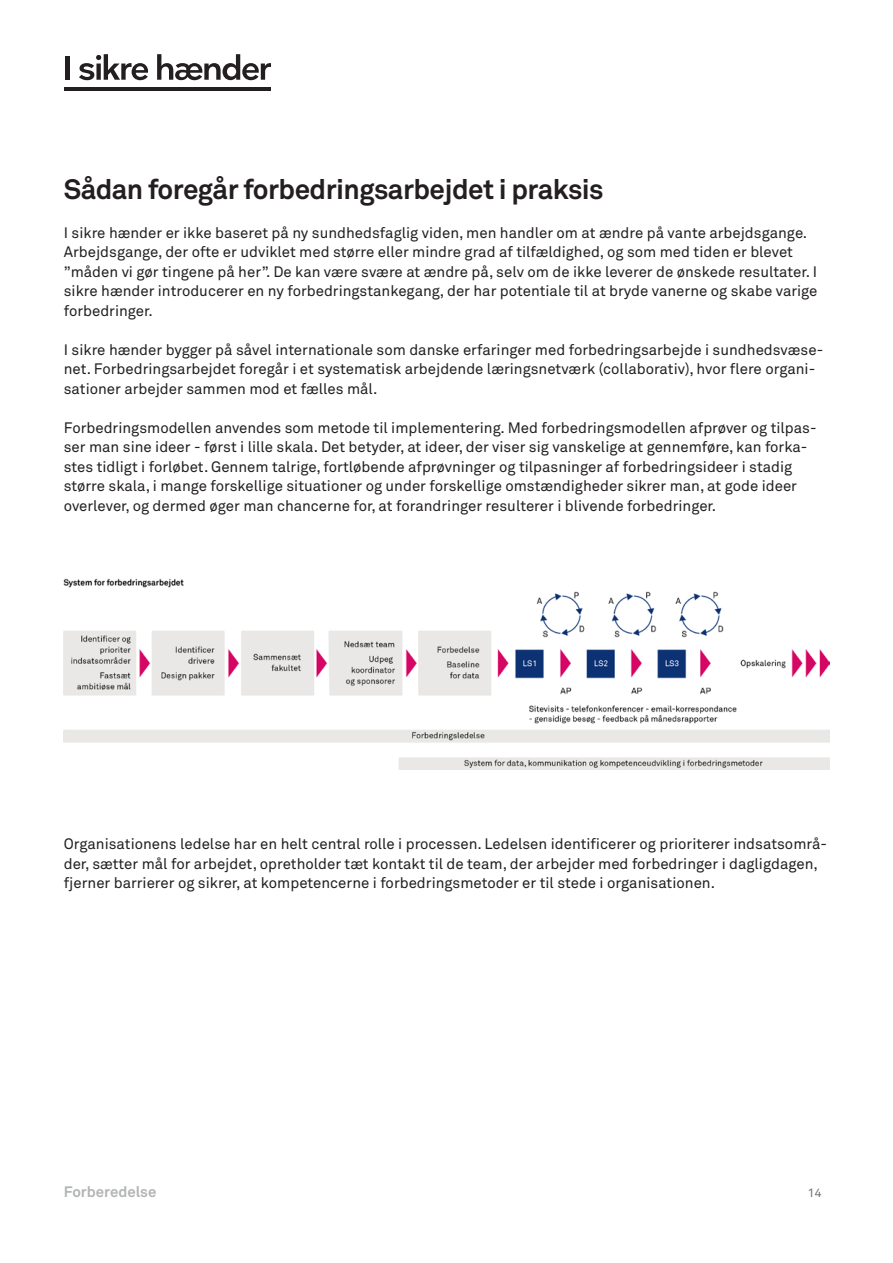
<style>
.page{position:relative;width:893px;height:1263px;background:#fff}
.page>*{position:absolute;margin:0;border:0;box-sizing:border-box;transform-origin:0 0}
.t1{font:700 27.75px "Akkurat";letter-spacing:-.02em;color:#231f20}
.t2{font:15px/19.5px "Akkurat";color:#231f20}
.t3{font:700 15px "Akkurat";color:#b2b4b6}
.t4{font:12px "Akkurat";color:#6d6f71}
</style>
<div class="page">
<hr style="left:65px;top:87px;width:206px;height:3px;background:#231f20">
<div style="left:65px;top:56px;width:5px;height:24px;background:#231f20"></div>
<svg style="left:79px;top:54px;width:69px;height:26px"></svg>
<svg style="left:157px;top:54px;width:114px;height:26px"></svg>
<img style="left:64px;top:579px;width:765px;height:191px">
<h1 class="t1" style="left:64px;top:172px;width:541px">Sådan foregår forbedringsarbejdet i praksis</h1>
<p class="t2" style="left:64px;top:223px;width:755px">I sikre hænder er ikke baseret på ny sundhedsfaglig viden, men handler om at ændre på vante arbejdsgange.<br>Arbejdsgange, der ofte er udviklet med større eller mindre grad af tilfældighed, og som med tiden er blevet ”måden vi gør tingene på her”. De kan være svære at ændre på, selv om de ikke leverer de ønskede resultater. I sikre hænder introducerer en ny forbedringstankegang, der har potentiale til at bryde vanerne og skabe varige forbedringer.</p>
<p class="t2" style="left:64px;top:340px;width:761px">I sikre hænder bygger på såvel internationale som danske erfaringer med forbedringsarbejde i sundhedsvæse&shy;net. Forbedringsarbejdet foregår i et systematisk arbejdende læringsnetværk (collaborativ), hvor flere organi&shy;sationer arbejder sammen mod et fælles mål.</p>
<p class="t2" style="left:64px;top:418px;width:754px">Forbedringsmodellen anvendes som metode til implementering. Med forbedringsmodellen afprøver og tilpas&shy;ser man sine ideer - først i lille skala. Det betyder, at ideer, der viser sig vanskelige at gennemføre, kan forka&shy;stes tidligt i forløbet. Gennem talrige, fortløbende afprøvninger og tilpasninger af forbedringsideer i stadig større skala, i mange forskellige situationer og under forskellige omstændigheder sikrer man, at gode ideer overlever, og dermed øger man chancerne for, at forandringer resulterer i blivende forbedringer.</p>
<p class="t2" style="left:64px;top:835px;width:765px">Organisationens ledelse har en helt central rolle i processen. Ledelsen identificerer og prioriterer indsatsområ&shy;der, sætter mål for arbejdet, opretholder tæt kontakt til de team, der arbejder med forbedringer i dagligdagen, fjerner barrierer og sikrer, at kompetencerne i forbedringsmetoder er til stede i organisationen.</p>
<p class="t3" style="left:64px;top:1182px;width:94px">Forberedelse</p>
<p class="t4" style="left:808px;top:1185px;width:15px">14</p>
</div>
